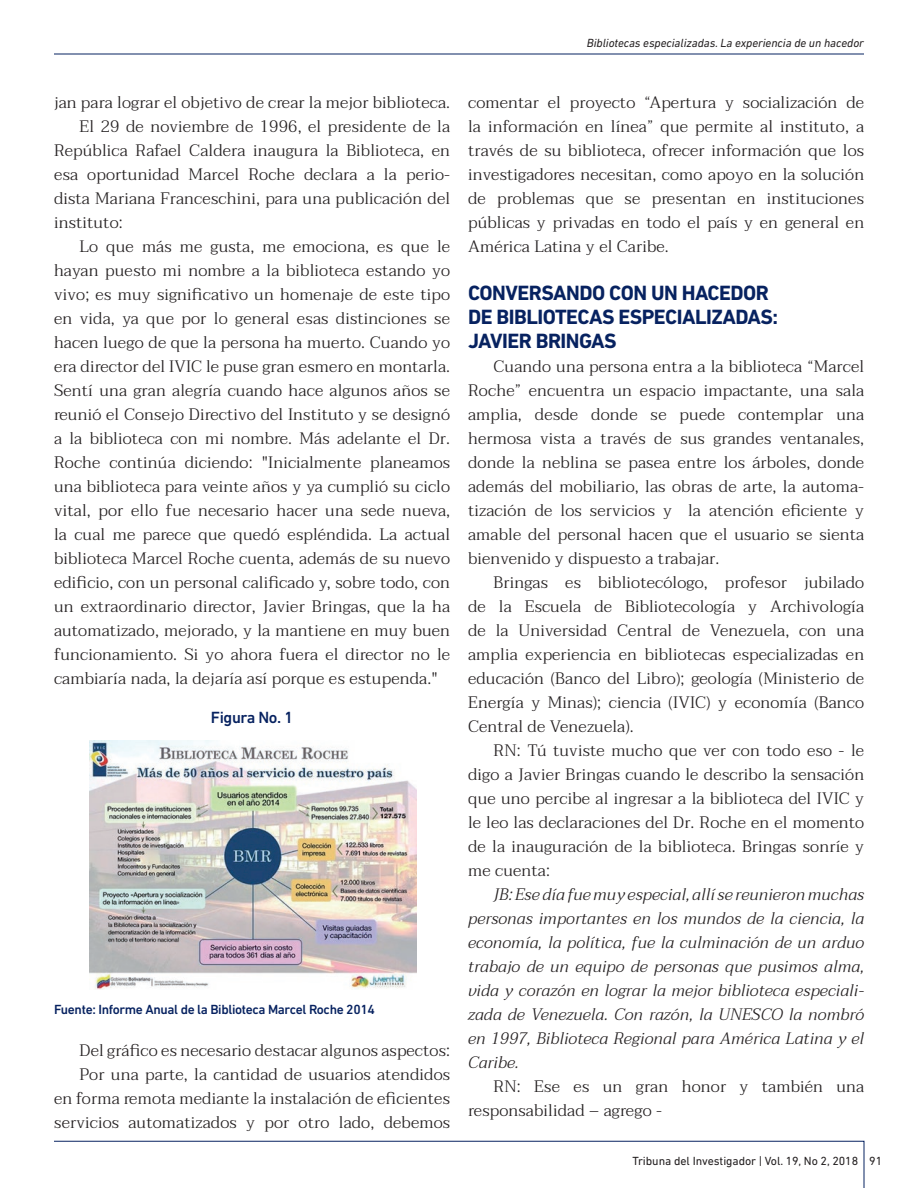
<style>
.page{position:relative;width:918px;height:1188px;background:#fff}
.page>*{position:absolute;margin:0;border:0;box-sizing:border-box;transform-origin:0 0}
.SUBTITULOS_EN_EL_TEX{font:700 21px "DIN Next LT Pro";letter-spacing:-.025em;color:#072260}
.CUERPO_DE_TEXTO{font:300 16.5px/24px "Taviraj";letter-spacing:.01em;color:#231f20;text-align:justify}
.CUERPO_DE_TEXTO_ITAL{font:italic 300 16.5px/24px "Taviraj";letter-spacing:.01em;color:#231f20;text-align:justify}
.SUBTITULOS_TABLAS{font:500 16.5px "DIN Next LT Pro";letter-spacing:-.025em;color:#072260}
.LEYENDA_FOTOS_CUADRO{font:500 13.5px "DIN Next LT Pro";letter-spacing:-.025em;color:#072260}
.encabezado_derecho_m{font:italic 12px "DIN Next LT Pro";letter-spacing:-.005em;color:#231f20}
.t1{font:12px "DIN Next LT Pro";letter-spacing:-.005em;color:#231f20}
</style>
<div class="page">
<hr style="left:54px;top:54px;width:810px;height:1px;background:#072260">
<svg style="left:54px;top:1141px;width:810px;height:47px"></svg>
<img style="left:89px;top:741px;width:327px;height:249px">
<p class="encabezado_derecho_m" style="left:587px;top:36px;width:279px">Bibliotecas especializadas. La experiencia de un hacedor</p>
<p class="CUERPO_DE_TEXTO" style="left:54px;top:91px;width:398px">jan para lograr el objetivo de crear la mejor biblioteca.</p>
<p class="CUERPO_DE_TEXTO" style="left:54px;top:115px;width:398px;text-indent:26px">El 29 de noviembre de 1996, el presidente de la República Rafael Caldera inaugura la Biblioteca, en esa oportunidad Marcel Roche declara a la perio&shy;dista Mariana Franceschini, para una publicación del instituto:</p>
<p class="CUERPO_DE_TEXTO" style="left:54px;top:235px;width:398px;text-indent:26px">Lo que más me gusta, me emociona, es que le hayan puesto mi nombre a la biblioteca estando yo vivo; es muy significativo un homenaje de este tipo en vida, ya que por lo general esas distinciones se hacen luego de que la persona ha muerto. Cuando yo era director del IVIC le puse gran esmero en montarla.<br>Sentí una gran alegría cuando hace algunos años se reunió el Consejo Directivo del Instituto y se designó a la biblioteca con mi nombre. Más adelante el Dr.<br>Roche continúa diciendo: "Inicialmente planeamos una biblioteca para veinte años y ya cumplió su ciclo vital, por ello fue necesario hacer una sede nueva, la cual me parece que quedó espléndida. La actual biblioteca Marcel Roche cuenta, además de su nuevo edificio, con un personal calificado y, sobre todo, con un extraordinario director, Javier Bringas, que la ha automatizado, mejorado, y la mantiene en muy buen funcionamiento. Si yo ahora fuera el director no le cambiaría nada, la dejaría así porque es estupenda."</p>
<p class="SUBTITULOS_TABLAS" style="left:211px;top:708px;width:84px">Figura No. 1</p>
<p class="LEYENDA_FOTOS_CUADRO" style="left:54px;top:1002px;width:322px">Fuente: Informe Anual de la Biblioteca Marcel Roche 2014</p>
<p class="CUERPO_DE_TEXTO" style="left:80px;top:1039px;width:372px">Del gráfico es necesario destacar algunos aspectos:</p>
<p class="CUERPO_DE_TEXTO" style="left:54px;top:1063px;width:398px;text-indent:26px">Por una parte, la cantidad de usuarios atendidos en forma remota mediante la instalación de eficientes servicios automatizados y por otro lado, debemos</p>
<p class="CUERPO_DE_TEXTO" style="left:468px;top:91px;width:398px">comentar el proyecto “Apertura y socialización de la información en línea” que permite al instituto, a través de su biblioteca, ofrecer información que los investigadores necesitan, como apoyo en la solución de problemas que se presentan en instituciones públicas y privadas en todo el país y en general en América Latina y el Caribe.</p>
<p class="SUBTITULOS_EN_EL_TEX" style="left:468px;top:281px;width:302px">CONVERSANDO CON UN HACEDOR</p>
<p class="SUBTITULOS_EN_EL_TEX" style="left:468px;top:305px;width:312px">DE BIBLIOTECAS ESPECIALIZADAS:</p>
<p class="SUBTITULOS_EN_EL_TEX" style="left:468px;top:329px;width:150px">JAVIER BRINGAS</p>
<p class="CUERPO_DE_TEXTO" style="left:468px;top:355px;width:398px;text-indent:26px">Cuando una persona entra a la biblioteca “Marcel Roche” encuentra un espacio impactante, una sala amplia, desde donde se puede contemplar una hermosa vista a través de sus grandes ventanales, donde la neblina se pasea entre los árboles, donde además del mobiliario, las obras de arte, la automa&shy;tización de los servicios y la atención eficiente y amable del personal hacen que el usuario se sienta bienvenido y dispuesto a trabajar.</p>
<p class="CUERPO_DE_TEXTO" style="left:468px;top:571px;width:398px;text-indent:26px">Bringas es bibliotecólogo, profesor jubilado de la Escuela de Bibliotecología y Archivología de la Universidad Central de Venezuela, con una amplia experiencia en bibliotecas especializadas en educación (Banco del Libro); geología (Ministerio de Energía y Minas); ciencia (IVIC) y economía (Banco Central de Venezuela).</p>
<p class="CUERPO_DE_TEXTO" style="left:468px;top:739px;width:398px;text-indent:26px">RN: Tú tuviste mucho que ver con todo eso - le digo a Javier Bringas cuando le describo la sensación que uno percibe al ingresar a la biblioteca del IVIC y le leo las declaraciones del Dr. Roche en el momento de la inauguración de la biblioteca. Bringas sonríe y me cuenta:</p>
<p class="CUERPO_DE_TEXTO_ITAL" style="left:468px;top:883px;width:398px;text-indent:26px">JB: Ese día fue muy especial, allí se reunieron muchas personas importantes en los mundos de la ciencia, la economía, la política, fue la culminación de un arduo trabajo de un equipo de personas que pusimos alma, vida y corazón en lograr la mejor biblioteca especiali&shy;zada de Venezuela. Con razón, la UNESCO la nombró en 1997, Biblioteca Regional para América Latina y el Caribe.</p>
<p class="CUERPO_DE_TEXTO" style="left:468px;top:1075px;width:398px;text-indent:26px">RN: Ese es un gran honor y también una responsabilidad – agrego -</p>
<p class="t1" style="left:632px;top:1154px;width:251px">Tribuna del Investigador | Vol. 19, No 2, 2018 91</p>
</div>
